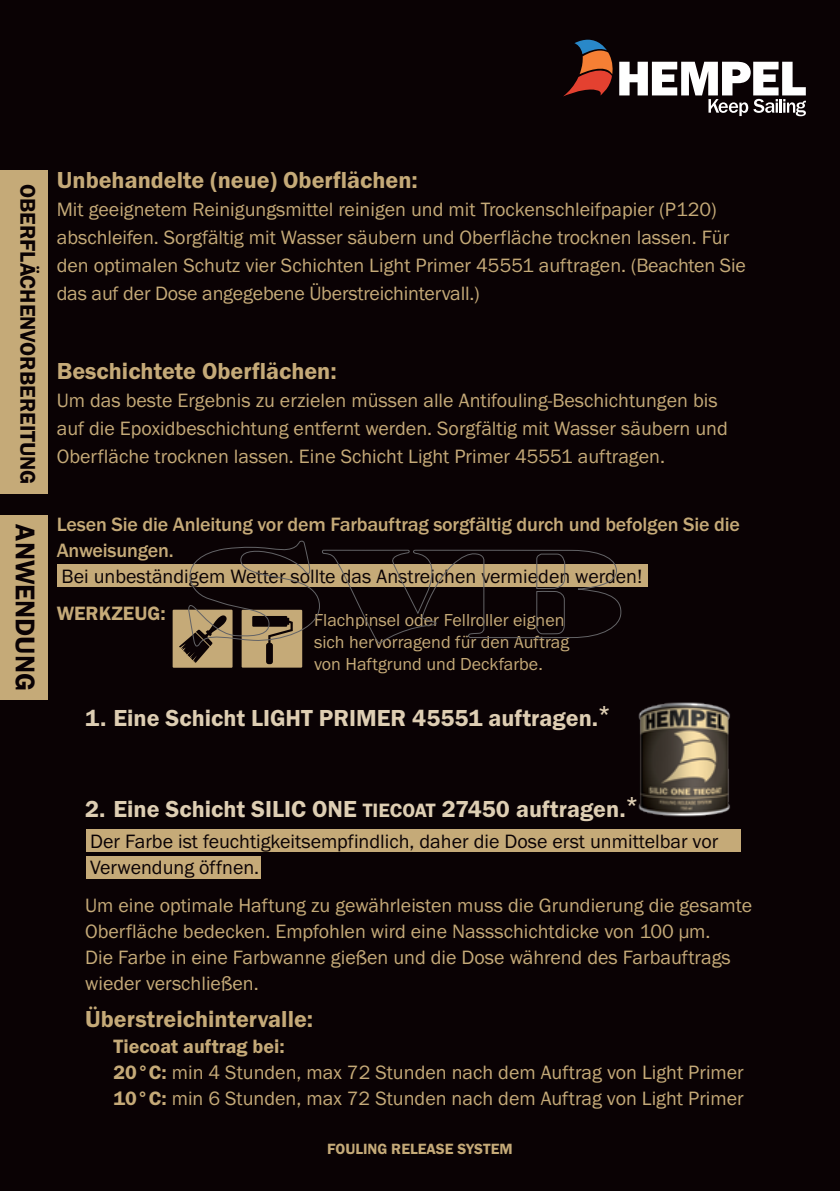
<style>
.page{position:relative;width:840px;height:1191px;background:#fff}
.page>*{position:absolute;margin:0;border:0;box-sizing:border-box;transform-origin:0 0}
.t1{font:600 28px "Franklin Got Itc TCE";color:#0a0204}
.t2{font:600 24px "Franklin Got Itc TCE";color:#deceb3}
.t3{font:600 24px "Franklin Got Itc TCE";color:#c5aa78}
.t4{font:600 22px "Franklin Got Itc TCE";color:#0a0204}
.t5{font:20px/28px "Franklin Got Itc TCE";color:#c5aa78}
.t6{font:20px/26px "Franklin Got Itc TCE";color:#0a0204}
.t7{font:500 20px/26px "Franklin Got Itc TCE";letter-spacing:-.01em;color:#c5aa78}
.t8{font:600 20px "Franklin Got Itc TCE";color:#c5aa78}
.t9{font:18px/22px "Franklin Got Itc TCE";color:#c5aa78}
.t10{font:600 15.4px "Franklin Got Itc TCE";color:#c5aa78}
.s1{font-size:20px}
.s2{font-weight:600}
</style>
<div class="page">
<div style="left:0;top:0;width:839px;height:1191px;background:#0a0204"></div>
<div style="left:86px;top:856px;width:175px;height:23px;background:#c5aa78"></div>
<svg style="left:619px;top:62px;width:186px;height:54px"></svg>
<svg style="left:563px;top:40px;width:50px;height:56px"></svg>
<div style="left:57px;top:564px;width:590px;height:23px;background:#c5aa78"></div>
<div style="left:86px;top:829px;width:654px;height:23px;background:#c5aa78"></div>
<div style="left:172px;top:609px;width:60px;height:58px;background:#c5aa78"></div>
<svg style="left:182px;top:649px;width:26px;height:14px"></svg>
<div style="left:241px;top:610px;width:61px;height:57px;background:#c5aa78"></div>
<svg style="left:266px;top:649px;width:7px;height:15px"></svg>
<div style="left:0;top:170px;width:48px;height:323px;background:#c5aa78"></div>
<div style="left:0;top:515px;width:48px;height:185px;background:#c5aa78"></div>
<img style="left:638px;top:702px;width:92px;height:115px">
<svg style="left:178px;top:540px;width:443px;height:109px"></svg>
<p class="t4" style="left:40px;top:184px;width:302px;rotate:90deg">OBERFLÄCHENVORBEREITUNG</p>
<p class="t3" style="left:57px;top:167px;width:362px">Unbehandelte (neue) Oberflächen:</p>
<p class="t5" style="left:57px;top:196px;width:690px">Mit geeignetem Reinigungsmittel reinigen und mit Trockenschleifpapier (P120) abschleifen. Sorgfältig mit Wasser säubern und Oberfläche trocknen lassen. Für den optimalen Schutz vier Schichten Light Primer 45551 auftragen. (Beachten Sie das auf der Dose angegebene Überstreichintervall.)</p>
<p class="t3" style="left:57px;top:357px;width:281px">Beschichtete Oberflächen:</p>
<p class="t5" style="left:57px;top:386px;width:672px">Um das beste Ergebnis zu erzielen müssen alle Antifouling-Beschichtungen bis auf die Epoxidbeschichtung entfernt werden. Sorgfältig mit Wasser säubern und<br>Oberfläche trocknen lassen. Eine Schicht Light Primer 45551 auftragen.</p>
<h1 class="t1" style="left:41px;top:524px;width:168px;rotate:90deg">ANWENDUNG</h1>
<p class="t7" style="left:57px;top:511px;width:684px">Lesen Sie die Anleitung vor dem Farbauftrag sorgfältig durch und befolgen Sie die<br>Anweisungen.</p>
<p class="t6" style="left:61px;top:563px;width:582px">Bei unbeständigem Wetter sollte das Anstreichen vermieden werden!</p>
<p class="t8" style="left:57px;top:602px;width:110px">WERKZEUG:</p>
<p class="t9" style="left:314px;top:609px;width:256px">Flachpinsel oder Fellroller eignen sich hervorragend für den Auftrag von Haftgrund und Deckfarbe.</p>
<p class="t2" style="left:85px;top:704px;width:526px">1. Eine Schicht LIGHT PRIMER 45551 auftragen.*</p>
<p class="t2" style="left:85px;top:795px;width:554px">2. Eine Schicht Silic One <span class="s1">TIECOAT</span> 27450 auftragen.*</p>
<p class="t6" style="left:90px;top:829px;width:629px">Der Farbe ist feuchtigkeitsempfindlich, daher die Dose erst unmittelbar vor<br>Verwendung öffnen.</p>
<p class="t5" style="left:85px;top:892px;width:668px;line-height:26px">Um eine optimale Haftung zu gewährleisten muss die Grundierung die gesamte Oberfläche bedecken. Empfohlen wird eine Nassschichtdicke von 100 µm.<br>Die Farbe in eine Farbwanne gießen und die Dose während des Farbauftrags wieder verschließen.</p>
<p class="t3" style="left:85px;top:1005px;width:229px">Überstreichintervalle:</p>
<p class="t5" style="left:113px;top:1033px;width:631px;line-height:26px"><span class="s2">Tiecoat auftrag bei:<br>20°C:</span> min 4 Stunden, max 72 Stunden nach dem Auftrag von Light Primer<br><span class="s2">10°C:</span> min 6 Stunden, max 72 Stunden nach dem Auftrag von Light Primer</p>
<p class="t10" style="left:327px;top:1140px;width:187px">FOULING RELEASE SYSTEM</p>
</div>
